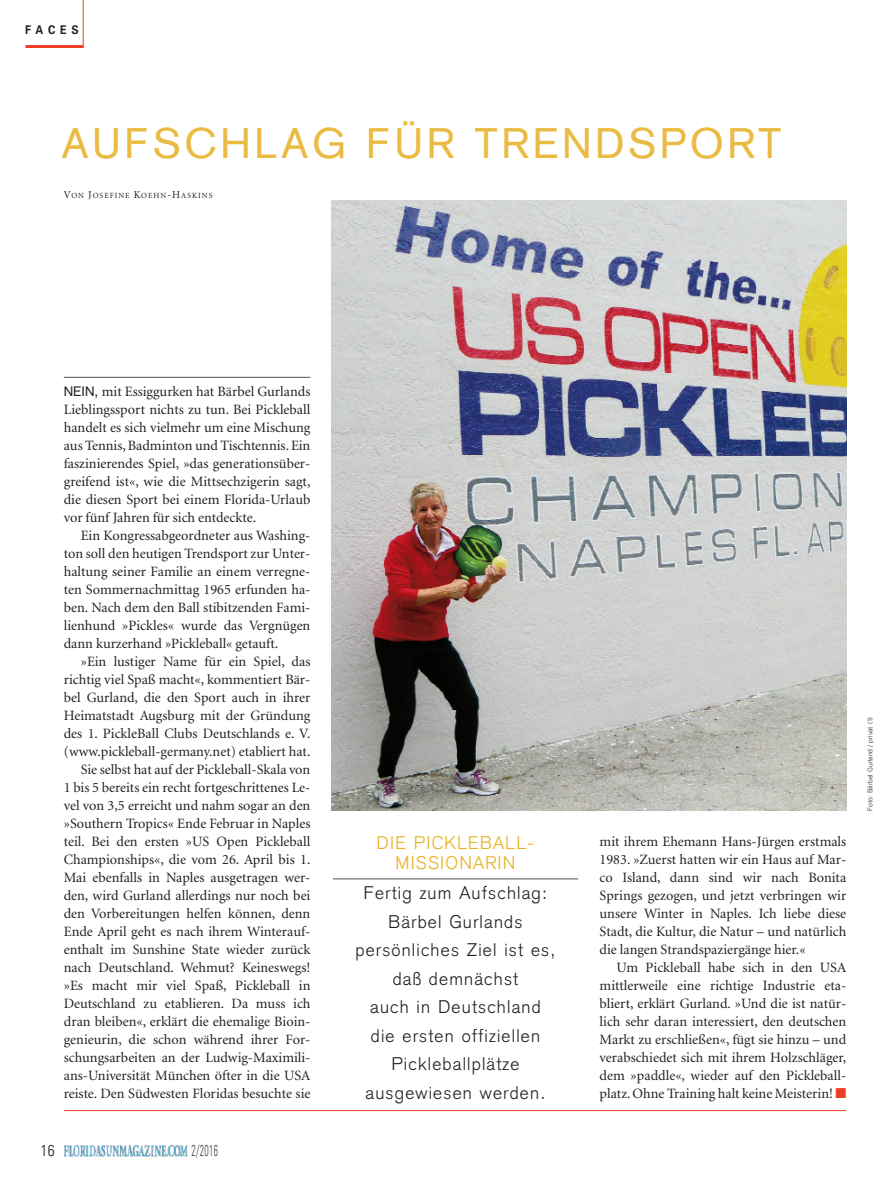
<style>
.page{position:relative;width:893px;height:1191px;background:#fff}
.page>*{position:absolute;margin:0;border:0;box-sizing:border-box;transform-origin:0 0}
.t1{font:42px "Akzidenz Grotesk";letter-spacing:.085em;color:#eabb42}
.t2{font:300 18px/28.5px "Akzidenz Grotesk";letter-spacing:.065em;color:#231f20;text-align:center}
.t3{font:300 18px/19.5px "Akzidenz Grotesk";letter-spacing:.065em;color:#e7b21f;text-align:center}
.t4{font:300 condensed 15.75px "Univers";color:#3e3e3f;scale:.62 1}
.t5{font:300 condensed 15.75px "Univers";color:#231f20}
.t6{font:14.25px/18px "Minion";color:#231f20;text-align:justify}
.t7{font:700 12px "Univers";letter-spacing:.445em;color:#231f20;scale:.9 1}
.t8{font:7.8px "Minion";letter-spacing:.13em;color:#231f20}
.t9{font:300 6.75px "Univers";color:#231f20}
.s1{font-size:10.5px}
.s2{font-family:"Akzidenz Grotesk";font-size:13.5px}
.s3{color:#ef3e22}
</style>
<div class="page">
<img style="left:64px;top:1145px;width:124px;height:11px">
<hr style="left:26px;top:45px;width:57px;height:3px;background:#ef3e22">
<hr style="left:83px;top:0;width:1px;height:48px;background:#ef3e22">
<hr style="left:333px;top:878px;width:245px;height:1px;background:#535355">
<hr style="left:64px;top:1110px;width:782px;height:1px;background:#ef3e22">
<img style="left:332px;top:200px;width:514px;height:610px">
<hr style="left:64px;top:377px;width:246px;height:1px;background:#535355">
<p class="t7" style="left:25px;top:25px;width:61px">FACES</p>
<h1 class="t1" style="left:62px;top:128px;width:721px">AUFSCHLAG FÜR TRENDSPORT</h1>
<p class="t8" style="left:64px;top:192px;width:150px"><span class="s1">V</span>ON <span class="s1">J</span>OSEFINE <span class="s1">K</span>OEHN<span class="s1">-H</span>ASKINS</p>
<p class="t6" style="left:64px;top:384px;width:248px"><span class="s2">NEIN,</span> mit Essiggurken hat Bärbel Gurlands Lieblingssport nichts zu tun. Bei Pickleball handelt es sich vielmehr um eine Mischung aus Tennis,Badminton und Tischtennis.Ein faszinierendes Spiel, »das generationsüber&shy;greifend ist«, wie die Mittsechzigerin sagt, die diesen Sport bei einem Florida-Urlaub vor fünf Jahren für sich entdeckte.</p>
<p class="t6" style="left:64px;top:528px;width:248px;text-indent:17px">Ein Kongressabgeordneter aus Washing&shy;ton soll den heutigen Trendsport zur Unter&shy;haltung seiner Familie an einem verregne&shy;ten Sommernachmittag 1965 erfunden ha&shy;ben. Nach dem den Ball stibitzenden Fami&shy;lienhund »Pickles« wurde das Vergnügen dann kurzerhand »Pickleball« getauft.</p>
<p class="t6" style="left:64px;top:654px;width:248px;text-align:right">»Ein lustiger Name für ein Spiel, das richtig viel Spaß macht«, kommentiert Bär&shy;bel Gurland, die den Sport auch in ihrer Heimatstadt Augsburg mit der Gründung des 1. PickleBall Clubs Deutschlands e. V. (www.pickleball-germany.net) etabliert hat.<br>Sie selbst hat auf der Pickleball-Skala von<br>1 bis 5 bereits ein recht fortgeschrittenes Le&shy;vel von 3,5 erreicht und nahm sogar an den »Southern Tropics« Ende Februar in Naples teil. Bei den ersten »US Open Pickleball Championships«, die vom 26. April bis 1.<br>Mai ebenfalls in Naples ausgetragen wer&shy;den, wird Gurland allerdings nur noch bei den Vorbereitungen helfen können, denn Ende April geht es nach ihrem Winterauf&shy;enthalt im Sunshine State wieder zurück nach Deutschland. Wehmut? Keineswegs! »Es macht mir viel Spaß, Pickleball in Deutschland zu etablieren. Da muss ich dran bleiben«, erklärt die ehemalige Bioin&shy;genieurin, die schon während ihrer For&shy;schungsarbeiten an der Ludwig-Maximili&shy;ans-Universität München öfter in die USA reiste. Den Südwesten Floridas besuchte sie</p>
<p class="t5" style="left:40px;top:1145px;width:16px">16</p>
<p class="t4" style="left:191px;top:1145px;width:44px">2/2016</p>
<p class="t3" style="left:377px;top:835px;width:159px">DIE PICKLEBALL-<br>MISSIONARIN</p>
<p class="t2" style="left:355px;top:880px;width:201px">Fertig zum Aufschlag:<br>Bärbel Gurlands persönliches Ziel ist es, daß demnächst<br>auch in Deutschland<br>die ersten offiziellen<br>Pickleballplätze ausgewiesen werden.</p>
<p class="t6" style="left:600px;top:834px;width:248px">mit ihrem Ehemann Hans-Jürgen erstmals 1983. »Zuerst hatten wir ein Haus auf Mar&shy;co Island, dann sind wir nach Bonita Springs gezogen, und jetzt verbringen wir unsere Winter in Naples. Ich liebe diese Stadt, die Kultur, die Natur – und natürlich die langen Strandspaziergänge hier.«</p>
<p class="t6" style="left:600px;top:960px;width:248px;text-indent:17px">Um Pickleball habe sich in den USA mittlerweile eine richtige Industrie eta&shy;bliert, erklärt Gurland. »Und die ist natür&shy;lich sehr daran interessiert, den deutschen Markt zu erschließen«, fügt sie hinzu – und verabschiedet sich mit ihrem Holzschläger, dem »paddle«, wieder auf den Pickleball&shy;platz.Ohne Training halt keine Meisterin! <span class="s3">■</span></p>
<p class="t9" style="left:867px;top:810px;width:95px;rotate:-90deg">Foto: Bärbel Gurland / privat (1)</p>
</div>
